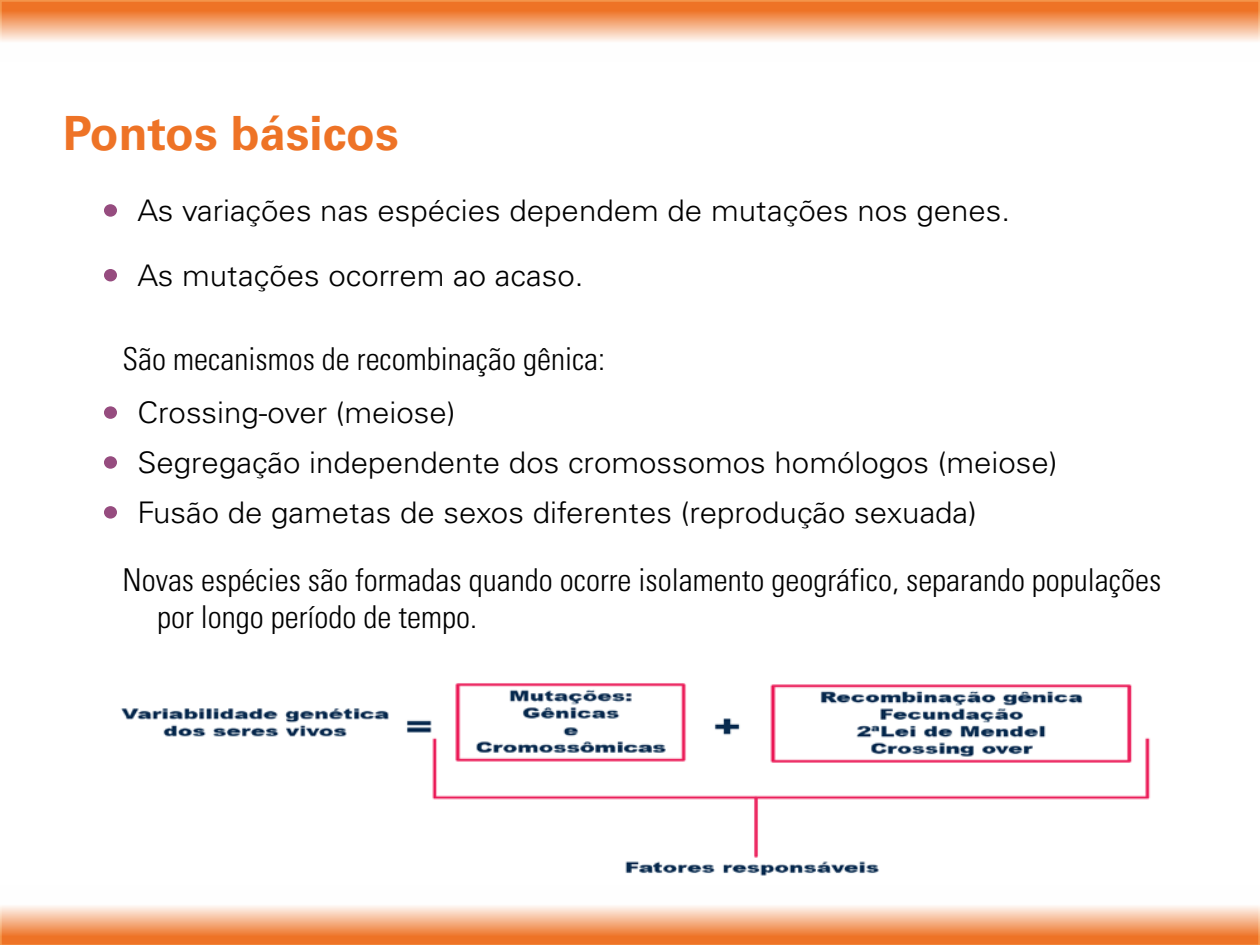
<style>
.page{position:relative;width:1260px;height:945px;background:#fff}
.page>*{position:absolute;margin:0;border:0;box-sizing:border-box;transform-origin:0 0}
.t1{font:700 47.25px "Univers LT Std";color:#ee7326}
.t2{font:300 condensed 31.5px/37.8px "Univers LT Std";color:#000}
.t3{font:300 29.75px "Univers LT Std";color:#000;scale:1.05 1}
.s1{color:#964c7f}
</style>
<div class="page">
<svg style="left:0;top:0;width:1260px;height:42px;background:#f4a675"></svg>
<svg style="left:0;top:906px;width:1260px;height:39px;background:#f4a676"></svg>
<div style="left:104px;top:204px;width:13px;height:13px;border:2px solid #964c7f;border-radius:50%"></div>
<div style="left:104px;top:269px;width:13px;height:12px;border:2px solid #964c7f;border-radius:50%"></div>
<div style="left:104px;top:406px;width:13px;height:13px;border:2px solid #964c7f;border-radius:50%"></div>
<div style="left:104px;top:456px;width:13px;height:13px;border:2px solid #964c7f;border-radius:50%"></div>
<div style="left:104px;top:506px;width:13px;height:13px;border:2px solid #964c7f;border-radius:50%"></div>
<img style="left:121px;top:683px;width:1030px;height:193px">
<h1 class="t1" style="left:63px;top:105px;width:337px">Pontos básicos</h1>
<p class="t3" style="left:103px;top:193px;width:866px"><span class="s1">•</span> As variações nas espécies dependem de mutações nos genes.</p>
<p class="t3" style="left:103px;top:257px;width:459px"><span class="s1">•</span> As mutações ocorrem ao acaso.</p>
<p class="t2" style="left:123px;top:340px;width:484px">São mecanismos de recombinação gênica:</p>
<p class="t3" style="left:103px;top:395px;width:338px"><span class="s1">•</span> Crossing-over (meiose)</p>
<p class="t3" style="left:103px;top:445px;width:911px"><span class="s1">•</span> Segregação independente dos cromossomos homólogos (meiose)</p>
<p class="t3" style="left:103px;top:495px;width:834px"><span class="s1">•</span> Fusão de gametas de sexos diferentes (reprodução sexuada)</p>
<p class="t2" style="left:157px;top:561px;width:1006px;text-indent:-35px">Novas espécies são formadas quando ocorre isolamento geográfico, separando populações por longo período de tempo.</p>
</div>
